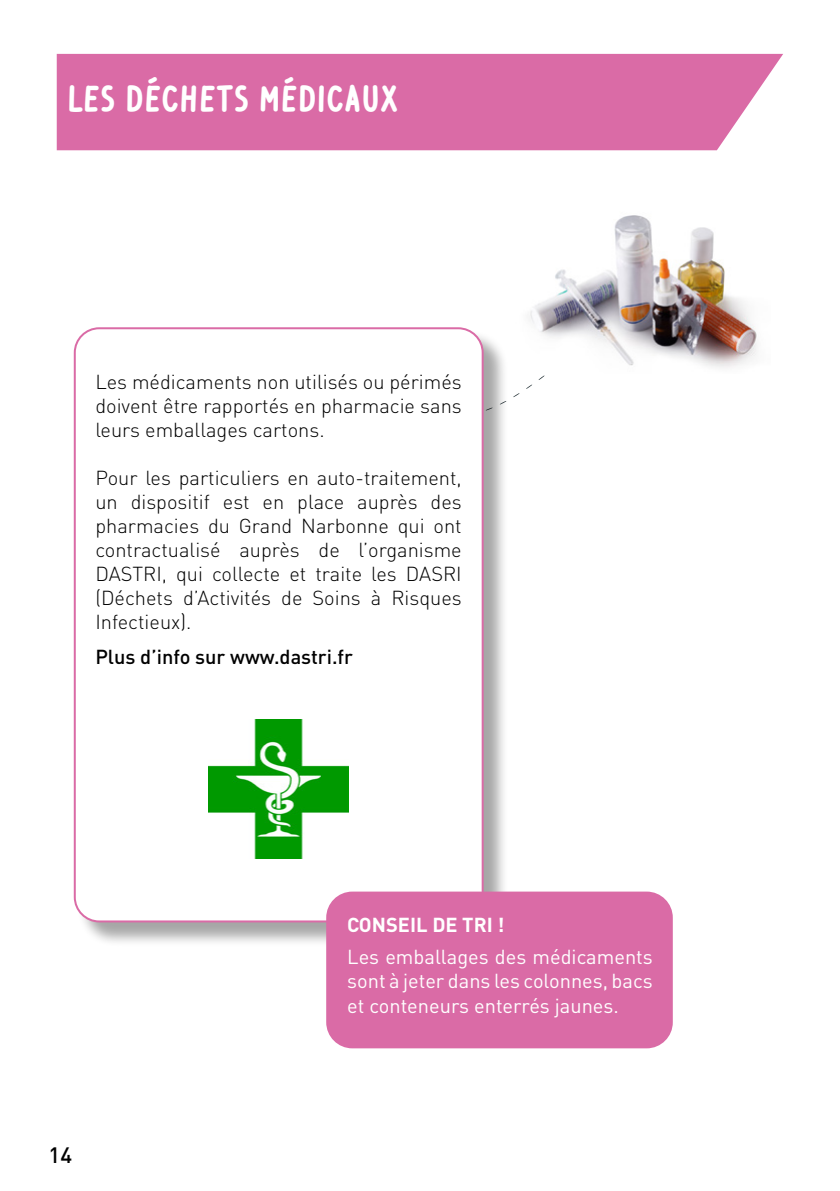
<style>
.page{position:relative;width:840px;height:1191px;background:#fff}
.page>*{position:absolute;margin:0;border:0;box-sizing:border-box;transform-origin:0 0}
.t1{font:700 38px "Ventura Edding";letter-spacing:.05em;color:#fff}
.t2{font:500 22px "DIN Pro";color:#000}
.t3{font:300 20px/24px "DIN Pro";color:#000;text-align:justify}
.t4{font:20px/24px "DIN Pro";color:#fff;text-align:justify}
.t5{font:500 20px "DIN Pro";color:#000}
.t6{font:700 20px "DIN Pro";color:#fff}
</style>
<div class="page">
<svg style="left:526px;top:384px;width:6px;height:5px"></svg>
<svg style="left:538px;top:375px;width:6px;height:5px"></svg>
<div style="left:76px;top:330px;width:432px;height:618px;background:#000;opacity:.35"></div>
<div style="left:75px;top:328px;width:407px;height:593px;background:#fff;border-radius:24px"></div>
<div style="left:74px;top:327px;width:409px;height:595px;border:2px solid #da6ba6;border-radius:24px"></div>
<div style="left:326px;top:891px;width:346px;height:157px;background:#da6ba6;border-radius:26px"></div>
<img style="left:530px;top:215px;width:227px;height:153px">
<img style="left:209px;top:719px;width:139px;height:139px">
<div style="left:57px;top:54px;width:725px;height:96px;background:#da6ba6"></div>
<h1 class="t1" style="left:68px;top:76px;width:331px">LES DÉCHETS MÉDICAUX</h1>
<p class="t3" style="left:95px;top:369px;width:368px">Les médicaments non utilisés ou périmés doivent être rapportés en pharmacie sans leurs emballages cartons.</p>
<p class="t3" style="left:95px;top:465px;width:368px">Pour les particuliers en auto-traitement, un dispositif est en place auprès des pharmacies du Grand Narbonne qui ont contractualisé auprès de l’organisme DASTRI, qui collecte et traite les DASRI (Déchets d’Activités de Soins à Risques Infectieux).</p>
<p class="t5" style="left:95px;top:643px;width:259px">Plus d’info sur www.dastri.fr</p>
<p class="t6" style="left:347px;top:911px;width:159px">CONSEIL DE TRI !</p>
<p class="t2" style="left:49px;top:1140px;width:25px">14</p>
<p class="t4" style="left:347px;top:944px;width:307px">Les emballages des médicaments sont à jeter dans les colonnes, bacs et conteneurs enterrés jaunes.</p>
</div>
